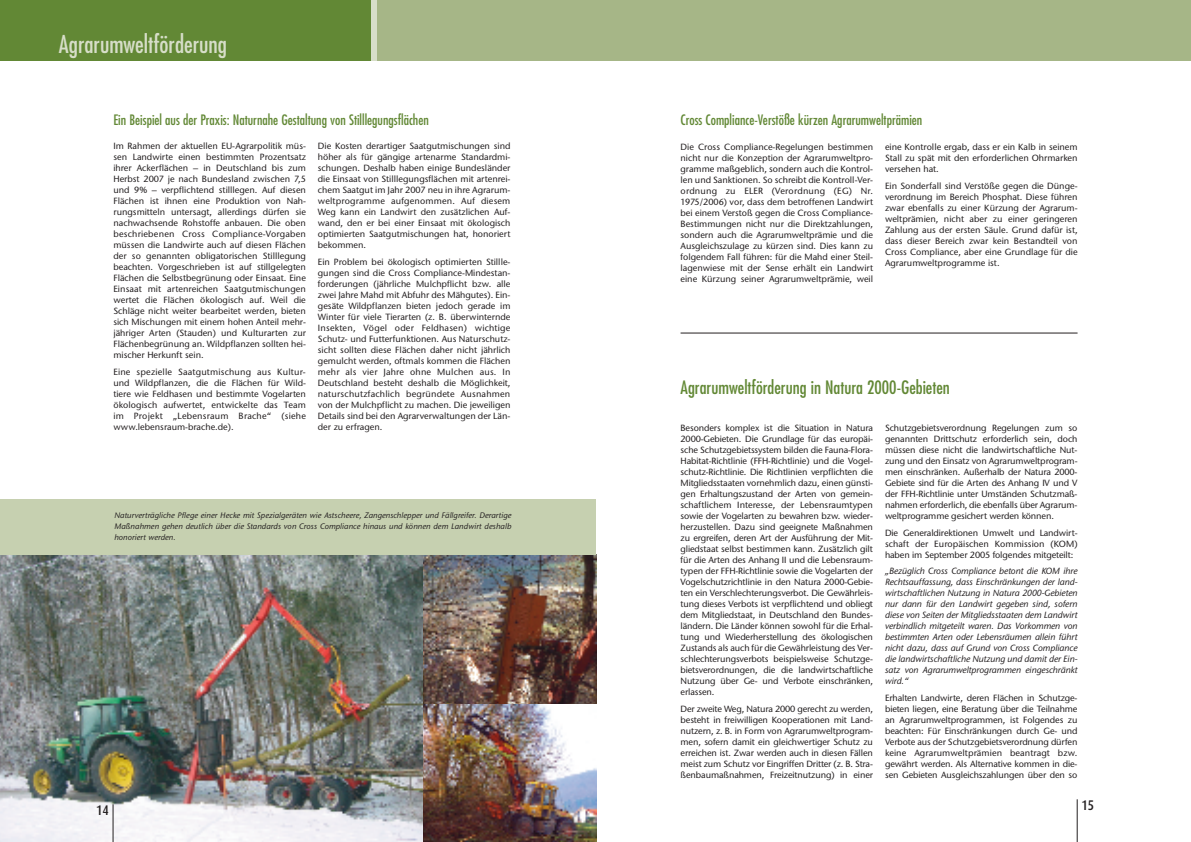
<style>
.page{position:relative;width:1191px;height:842px;background:#fff}
.page>*{position:absolute;margin:0;border:0;box-sizing:border-box;transform-origin:0 0}
.t1{font:condensed 24px "Futura";color:#d7dec9}
.t2{font:condensed 18px "Futura";color:#628835}
.t3{font:condensed 14px "Futura";color:#628835}
.t4{font:500 14px "Dax Condensed";color:#231f20}
.t5{font:500 9px/11px "Stone Sans ITC";color:#231f20;text-align:justify}
.t6{font:italic 500 9px/11px "Stone Sans ITC";letter-spacing:-.01em;color:#231f20;text-align:justify}
.t7{font:italic 500 8px/11px "Stone Sans ITC";color:#231f20;text-align:justify}
</style>
<div class="page">
<div style="left:0;top:0;width:1191px;height:60px;background:#a6b687"></div>
<div style="left:0;top:0;width:371px;height:60px;background:#628835"></div>
<hr style="left:1076px;top:799px;width:1px;height:43px;background:#231f20">
<div style="left:372px;top:0;width:5px;height:60px;background:#d7dec9"></div>
<img style="left:422px;top:554px;width:174px;height:151px">
<img style="left:422px;top:705px;width:174px;height:137px">
<img style="left:0;top:554px;width:422px;height:288px">
<div style="left:0;top:499px;width:595px;height:55px;background:#c6d0b0"></div>
<hr style="left:680px;top:333px;width:397px;height:1px;background:#231f20">
<hr style="left:113px;top:804px;width:1px;height:38px;background:#231f20">
<h1 class="t1" style="left:59px;top:33px;width:170px">Agrarumweltförderung</h1>
<h3 class="t3" style="left:113px;top:113px;width:317px">Ein Beispiel aus der Praxis: Naturnahe Gestaltung von Stilllegungsflächen</h3>
<p class="t5" style="left:113px;top:142px;width:194px">Im Rahmen der aktuellen EU-Agrarpolitik müs&shy;sen Landwirte einen bestimmten Prozentsatz ihrer Ackerflächen – in Deutschland bis zum Herbst 2007 je nach Bundesland zwischen 7,5 und 9% – verpflichtend stilllegen. Auf diesen Flächen ist ihnen eine Produktion von Nah&shy;rungsmitteln untersagt, allerdings dürfen sie nachwachsende Rohstoffe anbauen. Die oben beschriebenen Cross Compliance-Vorgaben müssen die Landwirte auch auf diesen Flächen der so genannten obligatorischen Stilllegung beachten. Vorgeschrieben ist auf stillgelegten Flächen die Selbstbegrünung oder Einsaat. Eine Einsaat mit artenreichen Saatgutmischungen wertet die Flächen ökologisch auf. Weil die Schläge nicht weiter bearbeitet werden, bieten sich Mischungen mit einem hohen Anteil mehr&shy;jähriger Arten (Stauden) und Kulturarten zur Flächenbegrünung an. Wildpflanzen sollten hei&shy;mischer Herkunft sein.</p>
<p class="t5" style="left:113px;top:367px;width:194px">Eine spezielle Saatgutmischung aus Kultur&shy;und Wildpflanzen, die die Flächen für Wild&shy;tiere wie Feldhasen und bestimmte Vogelarten ökologisch aufwertet, entwickelte das Team im Projekt „Lebensraum Brache“ (siehe www.lebensraum-brache.de).</p>
<p class="t5" style="left:318px;top:142px;width:194px">Die Kosten derartiger Saatgutmischungen sind höher als für gängige artenarme Standardmi&shy;schungen. Deshalb haben einige Bundesländer die Einsaat von Stilllegungsflächen mit artenrei&shy;chem Saatgut im Jahr 2007 neu in ihre Agrarum&shy;weltprogramme aufgenommen. Auf diesem Weg kann ein Landwirt den zusätzlichen Auf&shy;wand, den er bei einer Einsaat mit ökologisch optimierten Saatgutmischungen hat, honoriert bekommen.</p>
<p class="t5" style="left:318px;top:257px;width:194px">Ein Problem bei ökologisch optimierten Stillle&shy;gungen sind die Cross Compliance-Mindestan&shy;forderungen (jährliche Mulchpflicht bzw. alle zwei Jahre Mahd mit Abfuhr des Mähgutes). Ein&shy;gesäte Wildpflanzen bieten jedoch gerade im Winter für viele Tierarten (z. B. überwinternde Insekten, Vögel oder Feldhasen) wichtige Schutz- und Futterfunktionen. Aus Naturschutz&shy;sicht sollten diese Flächen daher nicht jährlich gemulcht werden, oftmals kommen die Flächen mehr als vier Jahre ohne Mulchen aus. In Deutschland besteht deshalb die Möglichkeit, naturschutzfachlich begründete Ausnahmen von der Mulchpflicht zu machen. Die jeweiligen Details sind bei den Agrarverwaltungen der Län&shy;der zu erfragen.</p>
<p class="t7" style="left:114px;top:511px;width:398px">Naturverträgliche Pflege einer Hecke mit Spezialgeräten wie Astscheere, Zangenschlepper und Fällgreifer. Derartige Maßnahmen gehen deutlich über die Standards von Cross Compliance hinaus und können dem Landwirt deshalb honoriert werden.</p>
<h3 class="t4" style="left:96px;top:804px;width:14px">14</h3>
<h3 class="t3" style="left:680px;top:113px;width:243px">Cross Compliance-Verstöße kürzen Agrarumweltprämien</h3>
<p class="t5" style="left:680px;top:142px;width:194px">Die Cross Compliance-Regelungen bestimmen nicht nur die Konzeption der Agrarumweltpro&shy;gramme maßgeblich, sondern auch die Kontrol&shy;len und Sanktionen. So schreibt die Kontroll-Ver&shy;ordnung zu ELER (Verordnung (EG) Nr.<br>1975/2006) vor, dass dem betroffenen Landwirt bei einem Verstoß gegen die Cross Compliance-Bestimmungen nicht nur die Direktzahlungen, sondern auch die Agrarumweltprämie und die Ausgleichszulage zu kürzen sind. Dies kann zu folgendem Fall führen: für die Mahd einer Steil&shy;lagenwiese mit der Sense erhält ein Landwirt eine Kürzung seiner Agrarumweltprämie, weil</p>
<p class="t5" style="left:885px;top:142px;width:194px">eine Kontrolle ergab, dass er ein Kalb in seinem Stall zu spät mit den erforderlichen Ohrmarken versehen hat.</p>
<p class="t5" style="left:885px;top:181px;width:194px">Ein Sonderfall sind Verstöße gegen die Dünge&shy;verordnung im Bereich Phosphat. Diese führen zwar ebenfalls zu einer Kürzung der Agrarum&shy;weltprämien, nicht aber zu einer geringeren Zahlung aus der ersten Säule. Grund dafür ist, dass dieser Bereich zwar kein Bestandteil von Cross Compliance, aber eine Grundlage für die Agrarumweltprogramme ist.</p>
<h2 class="t2" style="left:680px;top:379px;width:271px">Agrarumweltförderung in Natura 2000-Gebieten</h2>
<p class="t5" style="left:680px;top:423px;width:194px">Besonders komplex ist die Situation in Natura 2000-Gebieten. Die Grundlage für das europäi&shy;sche Schutzgebietssystem bilden die Fauna-Flora-Habitat-Richtlinie (FFH-Richtlinie) und die Vogel&shy;schutz-Richtlinie. Die Richtlinien verpflichten die Mitgliedsstaaten vornehmlich dazu, einen günsti&shy;gen Erhaltungszustand der Arten von gemein&shy;schaftlichem Interesse, der Lebensraumtypen sowie der Vogelarten zu bewahren bzw. wieder&shy;herzustellen. Dazu sind geeignete Maßnahmen zu ergreifen, deren Art der Ausführung der Mit&shy;gliedstaat selbst bestimmen kann. Zusätzlich gilt für die Arten des Anhang II und die Lebensraum&shy;typen der FFH-Richtlinie sowie die Vogelarten der Vogelschutzrichtlinie in den Natura 2000-Gebie&shy;ten ein Verschlechterungsverbot. Die Gewährleis&shy;tung dieses Verbots ist verpflichtend und obliegt dem Mitgliedstaat, in Deutschland den Bundes&shy;ländern. Die Länder können sowohl für die Erhal&shy;tung und Wiederherstellung des ökologischen Zustands als auch für die Gewährleistung des Ver&shy;schlechterungsverbots beispielsweise Schutzge&shy;bietsverordnungen, die die landwirtschaftliche Nutzung über Ge- und Verbote einschränken, erlassen.</p>
<p class="t5" style="left:680px;top:704px;width:194px">Der zweite Weg, Natura 2000 gerecht zu werden, besteht in freiwilligen Kooperationen mit Land&shy;nutzern, z. B. in Form von Agrarumweltprogram&shy;men, sofern damit ein gleichwertiger Schutz zu erreichen ist. Zwar werden auch in diesen Fällen meist zum Schutz vor Eingriffen Dritter (z. B. Stra&shy;ßenbaumaßnahmen, Freizeitnutzung) in einer</p>
<p class="t5" style="left:885px;top:423px;width:194px">Schutzgebietsverordnung Regelungen zum so genannten Drittschutz erforderlich sein, doch müssen diese nicht die landwirtschaftliche Nut&shy;zung und den Einsatz von Agrarumweltprogram&shy;men einschränken. Außerhalb der Natura 2000- Gebiete sind für die Arten des Anhang IV und V der FFH-Richtlinie unter Umständen Schutzmaß&shy;nahmen erforderlich, die ebenfalls über Agrarum&shy;weltprogramme gesichert werden können.</p>
<p class="t5" style="left:885px;top:528px;width:194px">Die Generaldirektionen Umwelt und Landwirt&shy;schaft der Europäischen Kommission (KOM) haben im September 2005 folgendes mitgeteilt:</p>
<p class="t6" style="left:885px;top:567px;width:194px">„Bezüglich Cross Compliance betont die KOM ihre Rechtsauffassung, dass Einschränkungen der land&shy;wirtschaftlichen Nutzung in Natura 2000-Gebieten nur dann für den Landwirt gegeben sind, sofern diese von Seiten der Mitgliedsstaaten dem Landwirt verbindlich mitgeteilt waren. Das Vorkommen von bestimmten Arten oder Lebensräumen allein führt nicht dazu, dass auf Grund von Cross Compliance die landwirtschaftliche Nutzung und damit der Ein&shy;satz von Agrarumweltprogrammen eingeschränkt wird.“</p>
<p class="t5" style="left:885px;top:693px;width:194px">Erhalten Landwirte, deren Flächen in Schutzge&shy;bieten liegen, eine Beratung über die Teilnahme an Agrarumweltprogrammen, ist Folgendes zu beachten: Für Einschränkungen durch Ge- und Verbote aus der Schutzgebietsverordnung dürfen keine Agrarumweltprämien beantragt bzw. gewährt werden. Als Alternative kommen in die&shy;sen Gebieten Ausgleichszahlungen über den so</p>
<h3 class="t4" style="left:1081px;top:799px;width:14px">15</h3>
</div>
